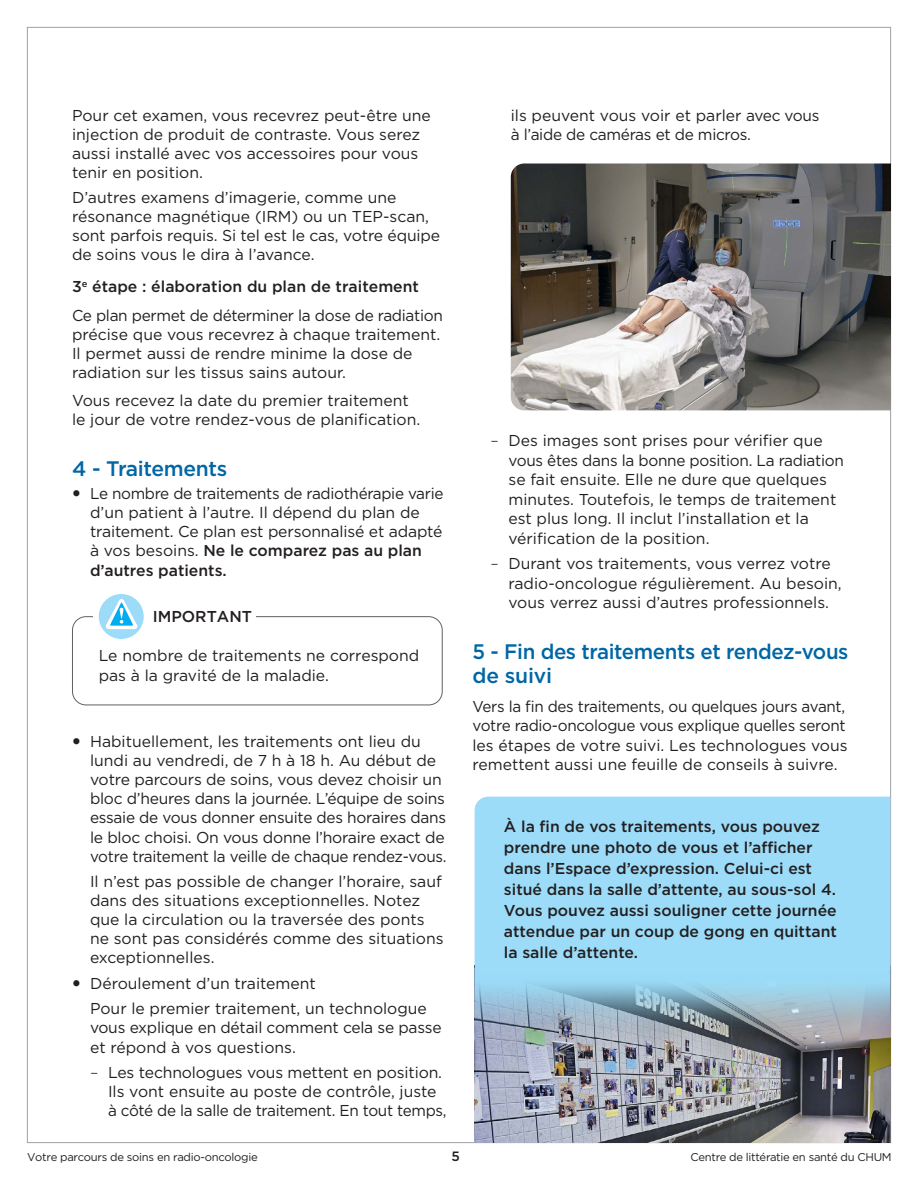
<style>
.page{position:relative;width:918px;height:1188px;background:#fff}
.page>*{position:absolute;margin:0;border:0;box-sizing:border-box;transform-origin:0 0}
.t1{font:500 21px/24px "Gotham";letter-spacing:-.02em;color:#0066a5}
.t2{font:15.75px/19px "Gotham";color:#231f20}
.t3{font:15.75px/19.5px "Gotham";letter-spacing:-.02em;color:#231f20}
.t4{font:500 15.75px/21px "Gotham";color:#231f20}
.t5{font:500 13.5px "Gotham";color:#231f20}
.t6{font:11.25px "Gotham";letter-spacing:-.025em;color:#231f20}
.s1{font-weight:500}
.s2{font-weight:300}
</style>
<div class="page">
<img style="left:511px;top:164px;width:380px;height:246px">
<div style="left:72px;top:616px;width:371px;height:89px;border:1px solid #616164;border-radius:14px"></div>
<div style="left:94px;top:611px;width:71px;height:11px;background:#fff"></div>
<div style="left:153px;top:608px;width:103px;height:18px;background:#fff"></div>
<div style="left:99px;top:594px;width:45px;height:45px;background:#9cdcf8;border-radius:22px"></div>
<svg style="left:106px;top:599px;width:31px;height:30px"></svg>
<img style="left:475px;top:1038px;width:415px;height:104px">
<svg style="left:475px;top:797px;width:415px;height:241px;background:#9ad1eb"></svg>
<p class="t2" style="left:72px;top:105px;width:360px">Pour cet examen, vous recevrez peut-être une injection de produit de contraste. Vous serez aussi installé avec vos accessoires pour vous tenir en position.</p>
<p class="t2" style="left:72px;top:187px;width:370px">D’autres examens d’imagerie, comme une résonance magnétique (IRM) ou un TEP-scan, sont parfois requis. Si tel est le cas, votre équipe de soins vous le dira à l’avance.</p>
<p class="t3" style="left:72px;top:273px;width:372px;line-height:28px"><span class="s1">3</span><sup>e</sup> <span class="s1">étape : élaboration du plan de traitement<br></span>Ce plan permet de déterminer la dose de radiation</p>
<p class="t2" style="left:72px;top:324px;width:370px">précise que vous recevrez à chaque traitement.<br>Il permet aussi de rendre minime la dose de radiation sur les tissus sains autour.</p>
<p class="t2" style="left:72px;top:390px;width:350px">Vous recevez la date du premier traitement le jour de votre rendez-vous de planification.</p>
<h1 class="t1" style="left:72px;top:456px;width:157px">4 - Traitements</h1>
<p class="t2" style="left:90px;top:484px;width:355px">Le nombre de traitements de radiothérapie varie d’un patient à l’autre. Il dépend du plan de traitement. Ce plan est personnalisé et adapté à vos besoins. <span class="s1">Ne le comparez pas au plan d’autres patients.</span></p>
<p class="t4" style="left:153px;top:605px;width:101px">IMPORTANT</p>
<p class="t2" style="left:99px;top:645px;width:322px;line-height:19.5px">Le nombre de traitements ne correspond pas à la gravité de la maladie.</p>
<p class="t2" style="left:90px;top:732px;width:358px">Habituellement, les traitements ont lieu du lundi au vendredi, de 7 h à 18 h. Au début de votre parcours de soins, vous devez choisir un bloc d’heures dans la journée. L’équipe de soins essaie de vous donner ensuite des horaires dans le bloc choisi. On vous donne l’horaire exact de votre traitement la veille de chaque rendez-vous.</p>
<p class="t2" style="left:90px;top:871px;width:355px">Il n’est pas possible de changer l’horaire, sauf dans des situations exceptionnelles. Notez que la circulation ou la traversée des ponts ne sont pas considérés comme des situations exceptionnelles.</p>
<p class="t2" style="left:90px;top:971px;width:338px;line-height:25px">Déroulement d’un traitement<br>Pour le premier traitement, un technologue</p>
<p class="t2" style="left:90px;top:1018px;width:353px">vous explique en détail comment cela se passe et répond à vos questions.</p>
<p class="t2" style="left:108px;top:1062px;width:340px;text-indent:-18px"><span class="s2">–</span> Les technologues vous mettent en position.<br>Ils vont ensuite au poste de contrôle, juste à côté de la salle de traitement. En tout temps,</p>
<p class="t3" style="left:511px;top:105px;width:310px;line-height:19px">ils peuvent vous voir et parler avec vous à l’aide de caméras et de micros.</p>
<p class="t2" style="left:508px;top:430px;width:337px;line-height:19.5px;text-indent:-18px"><span class="s2">–</span> Des images sont prises pour vérifier que vous êtes dans la bonne position. La radiation se fait ensuite. Elle ne dure que quelques minutes. Toutefois, le temps de traitement est plus long. Il inclut l’installation et la vérification de la position.</p>
<p class="t2" style="left:508px;top:553px;width:335px;line-height:19.5px;text-indent:-18px"><span class="s2">–</span> Durant vos traitements, vous verrez votre radio-oncologue régulièrement. Au besoin, vous verrez aussi d’autres professionnels.</p>
<h1 class="t1" style="left:472px;top:639px;width:378px">5 - Fin des traitements et rendez-vous de suivi</h1>
<p class="t3" style="left:472px;top:696px;width:377px">Vers la fin des traitements, ou quelques jours avant, votre radio-oncologue vous explique quelles seront les étapes de votre suivi. Les technologues vous remettent aussi une feuille de conseils à suivre.</p>
<p class="t4" style="left:504px;top:816px;width:335px">À la fin de vos traitements, vous pouvez prendre une photo de vous et l’afficher dans l’Espace d’expression. Celui-ci est situé dans la salle d’attente, au sous-sol 4.<br>Vous pouvez aussi souligner cette journée attendue par un coup de gong en quittant la salle d’attente.</p>
<p class="t6" style="left:27px;top:1150px;width:232px">Votre parcours de soins en radio-oncologie</p>
<p class="t5" style="left:451px;top:1147px;width:10px">5</p>
<p class="t6" style="left:691px;top:1150px;width:203px">Centre de littératie en santé du CHUM</p>
</div>
